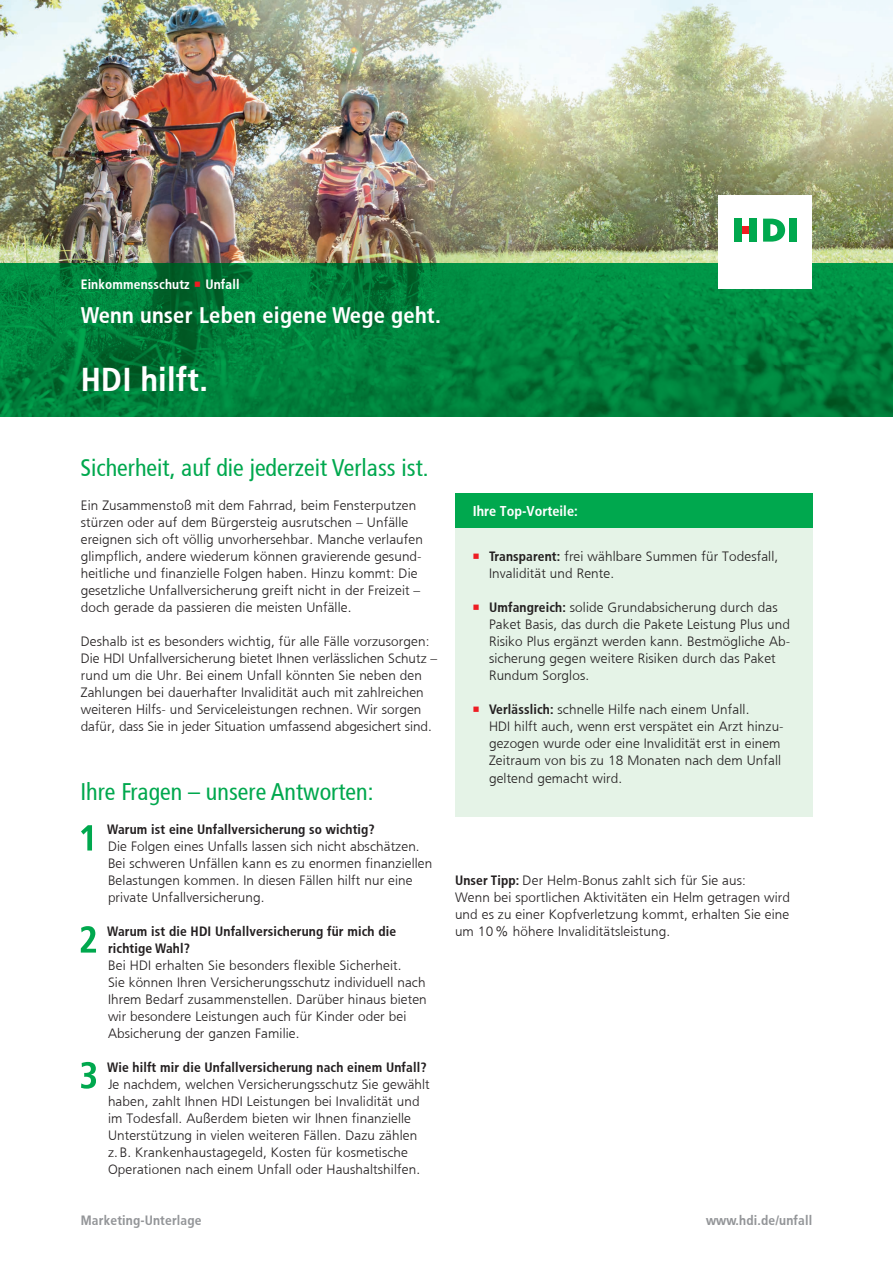
<style>
.page{position:relative;width:893px;height:1263px;background:#fff}
.page>*{position:absolute;margin:0;border:0;box-sizing:border-box;transform-origin:0 0}
.t1{font:33px "HDI Gerling Sans Cond Bold";letter-spacing:.01em;color:#fff}
.t2{font:24px "HDI Gerling Sans Cond Regular";color:#00a84e}
.t3{font:22.5px "HDI Gerling Sans Cond Bold";letter-spacing:.01em;color:#fff}
.t4{font:14.25px "HDI Gerling Sans Cond Bold";color:#fff}
.t5{font:13.5px/17px "HDI Gerling Sans Light";letter-spacing:.01em;color:#231f20}
.t6{font:13.5px/17px "HDI Gerling Sans Cond Bold";letter-spacing:.01em;color:#231f20}
.t7{font:13.5px "HDI Gerling Sans Cond Bold";letter-spacing:.01em;color:#939598}
.t8{font:13.5px "HDI Gerling Sans Cond Bold";letter-spacing:.01em;color:#fff}
.s1{color:#ee1d23}
.s2{font-family:"HDI Gerling Sans Cond Bold"}
</style>
<div class="page">
<img style="left:0;top:0;width:893px;height:417px">
<img style="left:0;top:264px;width:893px;height:1px">
<div style="left:719px;top:196px;width:93px;height:93px;background:#fff"></div>
<div style="left:742px;top:226px;width:7px;height:8px;background:#ee1d23"></div>
<svg style="left:763px;top:219px;width:22px;height:23px"></svg>
<div style="left:789px;top:219px;width:8px;height:23px;background:#00a84e"></div>
<div style="left:749px;top:219px;width:8px;height:23px;background:#00a84e"></div>
<div style="left:734px;top:219px;width:8px;height:23px;background:#00a84e"></div>
<svg style="left:81px;top:825px;width:11px;height:25px"></svg>
<svg style="left:81px;top:926px;width:15px;height:26px"></svg>
<svg style="left:81px;top:1062px;width:15px;height:27px"></svg>
<div style="left:455px;top:527px;width:357px;height:289px;background:#e5f3e7"></div>
<div style="left:455px;top:493px;width:357px;height:34px;background:#00a84e"></div>
<p class="t8" style="left:81px;top:277px;width:160px">Einkommensschutz <span class="s1">•</span> Unfall</p>
<h3 class="t3" style="left:81px;top:302px;width:362px">Wenn unser Leben eigene Wege geht.</h3>
<h1 class="t1" style="left:81px;top:361px;width:129px">HDI hilft.</h1>
<h2 class="t2" style="left:80px;top:454px;width:350px">Sicherheit, auf die jederzeit Verlass ist.</h2>
<p class="t5" style="left:81px;top:497px;width:344px">Ein Zusammenstoß mit dem Fahrrad, beim Fensterputzen stürzen oder auf dem Bürgersteig ausrutschen – Unfälle ereignen sich oft völlig unvorhersehbar. Manche verlaufen glimpflich, andere wiederum können gravierende gesund&shy;heitliche und finanzielle Folgen haben. Hinzu kommt: Die gesetzliche Unfallversicherung greift nicht in der Freizeit – doch gerade da passieren die meisten Unfälle.</p>
<p class="t5" style="left:81px;top:633px;width:358px">Deshalb ist es besonders wichtig, für alle Fälle vorzusorgen:<br>Die HDI Unfallversicherung bietet Ihnen verlässlichen Schutz – rund um die Uhr. Bei einem Unfall könnten Sie neben den Zahlungen bei dauerhafter Invalidität auch mit zahlreichen weiteren Hilfs- und Serviceleistungen rechnen. Wir sorgen dafür, dass Sie in jeder Situation umfassend abgesichert sind.</p>
<h2 class="t2" style="left:80px;top:777px;width:295px">Ihre Fragen – unsere Antworten:</h2>
<p class="t6" style="left:107px;top:820px;width:269px">Warum ist eine Unfallversicherung so wichtig?</p>
<p class="t5" style="left:108px;top:837px;width:326px">Die Folgen eines Unfalls lassen sich nicht abschätzen.<br>Bei schweren Unfällen kann es zu enormen finanziellen Belastungen kommen. In diesen Fällen hilft nur eine private Unfallversicherung.</p>
<p class="t6" style="left:107px;top:923px;width:290px">Warum ist die HDI Unfallversicherung für mich die richtige Wahl?</p>
<p class="t5" style="left:108px;top:956px;width:320px">Bei HDI erhalten Sie besonders flexible Sicherheit.<br>Sie können Ihren Versicherungsschutz individuell nach Ihrem Bedarf zusammenstellen. Darüber hinaus bieten wir besondere Leistungen auch für Kinder oder bei Absicherung der ganzen Familie.</p>
<p class="t6" style="left:107px;top:1059px;width:321px">Wie hilft mir die Unfallversicherung nach einem Unfall?</p>
<p class="t5" style="left:108px;top:1076px;width:323px">Je nachdem, welchen Versicherungsschutz Sie gewählt haben, zahlt Ihnen HDI Leistungen bei Invalidität und im Todesfall. Außerdem bieten wir Ihnen finanzielle Unterstützung in vielen weiteren Fällen. Dazu zählen z. B. Krankenhaustagegeld, Kosten für kosmetische Operationen nach einem Unfall oder Haushaltshilfen.</p>
<p class="t7" style="left:81px;top:1212px;width:122px">Marketing-Unterlage</p>
<p class="t4" style="left:473px;top:502px;width:107px">Ihre Top-Vorteile:</p>
<p class="t5" style="left:489px;top:548px;width:291px;text-indent:-17px"><span class="s1">•</span> <span class="s2">Transparent:</span> frei wählbare Summen für Todesfall,<br>Invalidität und Rente.</p>
<p class="t5" style="left:489px;top:599px;width:303px;text-indent:-17px"><span class="s1">•</span> <span class="s2">Umfangreich:</span> solide Grundabsicherung durch das Paket Basis, das durch die Pakete Leistung Plus und Risiko Plus ergänzt werden kann. Bestmögliche Ab&shy;sicherung gegen weitere Risiken durch das Paket Rundum Sorglos.</p>
<p class="t5" style="left:489px;top:701px;width:296px;text-indent:-17px"><span class="s1">•</span> <span class="s2">Verlässlich:</span> schnelle Hilfe nach einem Unfall.<br>HDI hilft auch, wenn erst verspätet ein Arzt hinzu&shy;gezogen wurde oder eine Invalidität erst in einem Zeitraum von bis zu 18 Monaten nach dem Unfall geltend gemacht wird.</p>
<p class="t5" style="left:455px;top:871px;width:337px"><span class="s2">Unser Tipp:</span> Der Helm-Bonus zahlt sich für Sie aus:<br>Wenn bei sportlichen Aktivitäten ein Helm getragen wird und es zu einer Kopfverletzung kommt, erhalten Sie eine um 10 % höhere Invaliditätsleistung.</p>
<p class="t7" style="left:706px;top:1212px;width:108px">www.hdi.de/unfall</p>
</div>
